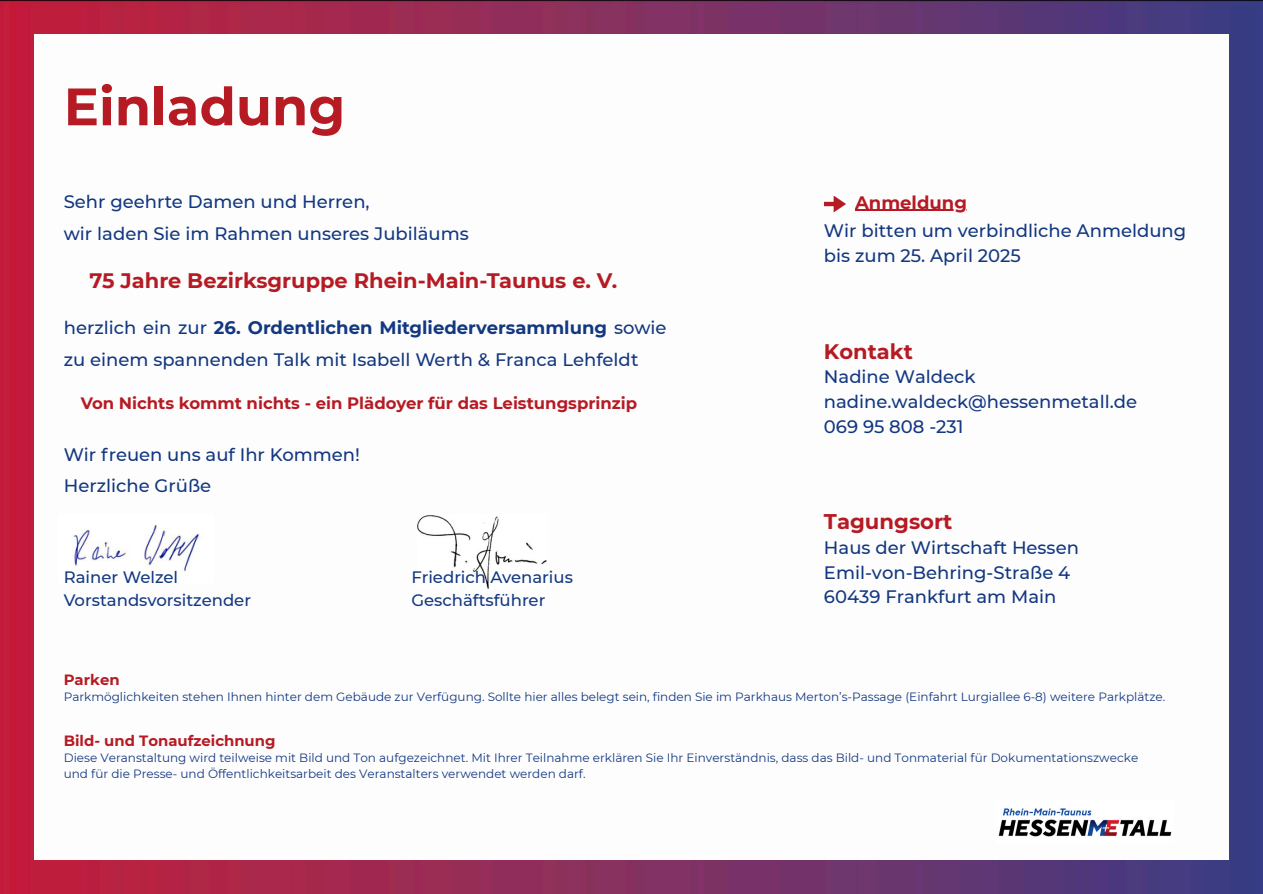
<style>
.page{position:relative;width:1263px;height:894px;background:#fff}
.page>*{position:absolute;margin:0;border:0;box-sizing:border-box;transform-origin:0 0}
.t1{font:700 52.5px "Montserrat";color:#b61b24}
.t2{font:700 21.15px "Montserrat";color:#b61b24}
.t3{font:700 21px "Montserrat";color:#b61b24}
.t4{font:500 18px/24.8px "Montserrat";color:#133881}
.t5{font:700 18px "Montserrat";color:#b61b24}
.t6{font:500 16.5px/22.5px "Montserrat";color:#133881}
.t7{font:700 16.5px "Montserrat";color:#b61b24}
.t8{font:700 14.85px "Montserrat";color:#b61b24}
.t9{font:12px "Montserrat";color:#133881}
.s1{font-weight:700}
</style>
<div class="page">
<img style="left:0;top:0;width:1263px;height:893px">
<div style="left:34px;top:34px;width:1195px;height:825px;background:#fdfdfd"></div>
<svg style="left:824px;top:196px;width:22px;height:16px"></svg>
<hr style="left:855px;top:209px;width:112px;height:2px;background:#b61b24">
<img style="left:418px;top:515px;width:129px;height:73px">
<img style="left:72px;top:525px;width:128px;height:47px">
<img style="left:998px;top:808px;width:174px;height:29px">
<h3 class="t1" style="left:64px;top:74px;width:283px">Einladung</h3>
<h3 class="t4" style="left:64px;top:189px;width:307px">Sehr geehrte Damen und Herren,</h3>
<h1 class="t5" style="left:855px;top:191px;width:113px">Anmeldung</h1>
<h3 class="t4" style="left:64px;top:221px;width:407px">wir laden Sie im Rahmen unseres Jubiläums</h3>
<p class="t4" style="left:824px;top:218px;width:364px">Wir bitten um verbindliche Anmeldung bis zum 25. April 2025</p>
<h3 class="t3" style="left:90px;top:267px;width:529px">75 Jahre Bezirksgruppe Rhein-Main-Taunus e. V.</h3>
<h3 class="t4" style="left:64px;top:312px;width:604px;line-height:31.5px">herzlich ein zur <span class="s1">26. Ordentlichen Mitgliederversammlung</span> sowie zu einem spannenden Talk mit Isabell Werth &amp; Franca Lehfeldt</h3>
<h3 class="t7" style="left:81px;top:393px;width:558px">Von Nichts kommt nichts - ein Plädoyer für das Leistungsprinzip</h3>
<h3 class="t4" style="left:64px;top:438px;width:298px;line-height:31.5px">Wir freuen uns auf Ihr Kommen!<br>Herzliche Grüße</h3>
<h3 class="t6" style="left:64px;top:565px;width:189px">Rainer Welzel<br>Vorstandsvorsitzender</h3>
<h3 class="t6" style="left:411px;top:565px;width:163px">Friedrich Avenarius<br>Geschäftsführer</h3>
<h3 class="t3" style="left:824px;top:338px;width:90px">Kontakt</h3>
<h3 class="t4" style="left:824px;top:364px;width:315px">Nadine Waldeck nadine.waldeck@hessenmetall.de<br>069 95 808 -231</h3>
<p class="t2" style="left:824px;top:508px;width:130px">Tagungsort</p>
<p class="t4" style="left:824px;top:535px;width:256px">Haus der Wirtschaft Hessen<br>Emil-von-Behring-Straße 4<br>60439 Frankfurt am Main</p>
<p class="t8" style="left:64px;top:671px;width:57px">Parken</p>
<p class="t9" style="left:64px;top:689px;width:1103px">Parkmöglichkeiten stehen Ihnen hinter dem Gebäude zur Verfügung. Sollte hier alles belegt sein, finden Sie im Parkhaus Merton’s-Passage (Einfahrt Lurgiallee 6-8) weitere Parkplätze.</p>
<h2 class="t8" style="left:64px;top:731px;width:213px">Bild- und Tonaufzeichnung</h2>
<p class="t9" style="left:64px;top:750px;width:1076px">Diese Veranstaltung wird teilweise mit Bild und Ton aufgezeichnet. Mit Ihrer Teilnahme erklären Sie Ihr Einverständnis, dass das Bild- und Tonmaterial für Dokumentationszwecke</p>
<h3 class="t9" style="left:64px;top:766px;width:523px">und für die Presse- und Öffentlichkeitsarbeit des Veranstalters verwendet werden darf.</h3>
</div>
